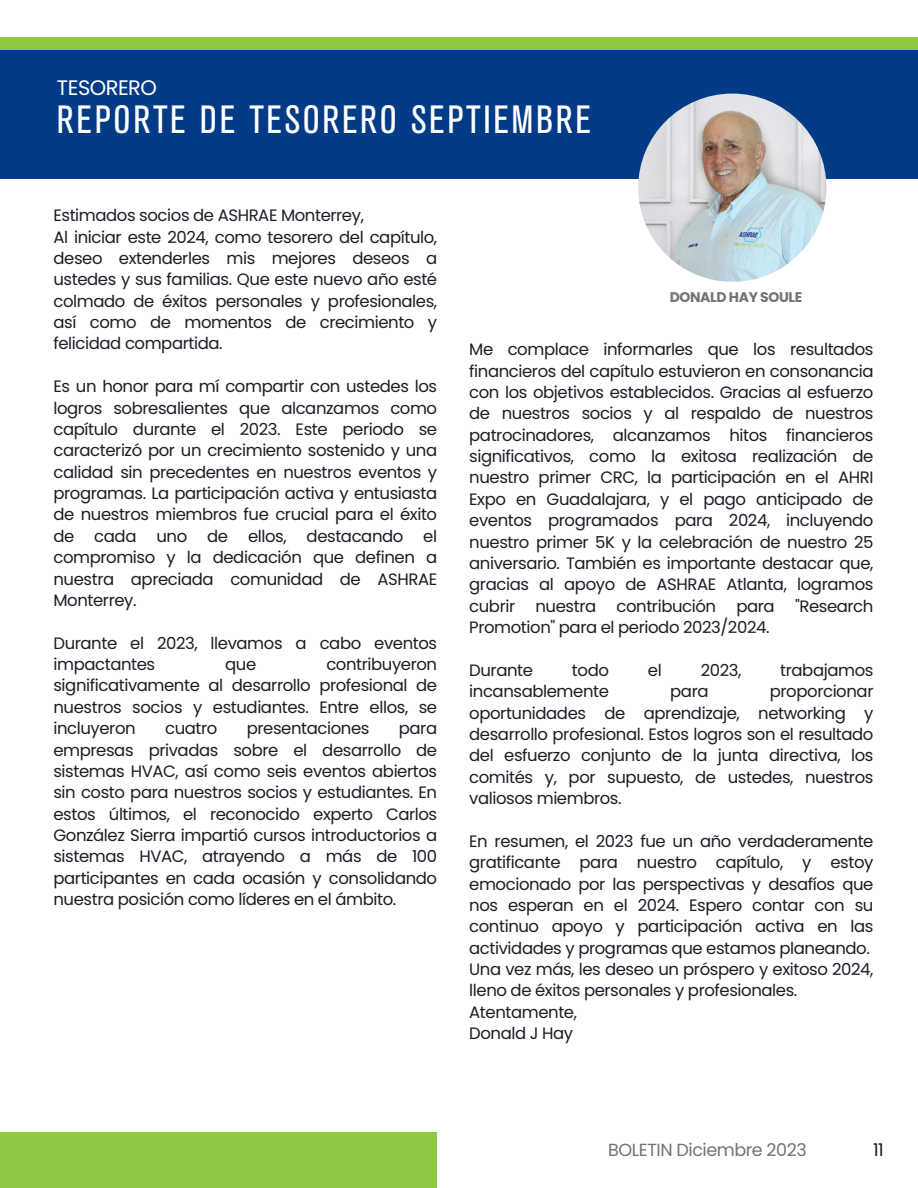
<style>
.page{position:relative;width:918px;height:1188px;background:#fff}
.page>*{position:absolute;margin:0;border:0;box-sizing:border-box;transform-origin:0 0}
.t1{font:condensed 39px "Akzidenz Grotesk BE";letter-spacing:.07em;color:#fff}
.t2{font:21px "Poppins";letter-spacing:-.025em;color:#fff}
.t3{font:17.55px "Poppins";letter-spacing:-.025em;color:#737373}
.t4{font:17.55px "Poppins";color:#1b1d27}
.t5{font:16.5px/21.3px "Poppins";letter-spacing:-.025em;color:#1b1d27;text-align:justify}
.t6{font:700 13.95px "Poppins";letter-spacing:-.025em;color:#737373}
</style>
<div class="page">
<div style="left:0;top:1132px;width:437px;height:56px;background:#8dca42"></div>
<div style="left:0;top:48px;width:918px;height:131px;background:#043b86"></div>
<div style="left:0;top:37px;width:918px;height:12px;background:#8dca42"></div>
<img style="left:638px;top:94px;width:188px;height:188px;border-radius:50%">
<p class="t2" style="left:57px;top:73px;width:102px">TESORERO</p>
<p class="t1" style="left:57px;top:106px;width:536px">REPORTE DE TESORERO SEPTIEMBRE</p>
<p class="t5" style="left:53px;top:205px;width:312px">Estimados socios de ASHRAE Monterrey,</p>
<p class="t5" style="left:53px;top:226px;width:385px">Al iniciar este 2024, como tesorero del capítulo, deseo extenderles mis mejores deseos a ustedes y sus familias. Que este nuevo año esté colmado de éxitos personales y profesionales, así como de momentos de crecimiento y felicidad compartida.</p>
<p class="t5" style="left:53px;top:376px;width:385px">Es un honor para mí compartir con ustedes los logros sobresalientes que alcanzamos como capítulo durante el 2023. Este periodo se caracterizó por un crecimiento sostenido y una calidad sin precedentes en nuestros eventos y programas. La participación activa y entusiasta de nuestros miembros fue crucial para el éxito de cada uno de ellos, destacando el compromiso y la dedicación que definen a nuestra apreciada comunidad de ASHRAE Monterrey.</p>
<p class="t5" style="left:53px;top:632px;width:385px">Durante el 2023, llevamos a cabo eventos impactantes</p>
<p class="t5" style="left:53px;top:654px;width:385px;text-indent:273px">contribuyeron significativamente al desarrollo profesional de nuestros socios y estudiantes. Entre ellos, se incluyeron</p>
<p class="t5" style="left:225px;top:654px;width:33px">que</p>
<p class="t5" style="left:165px;top:718px;width:54px">cuatro</p>
<p class="t5" style="left:247px;top:718px;width:124px">presentaciones</p>
<p class="t5" style="left:53px;top:718px;width:385px;text-indent:345px">para empresas privadas sobre el desarrollo de sistemas HVAC, así como seis eventos abiertos sin costo para nuestros socios y estudiantes. En estos últimos, el reconocido experto Carlos González Sierra impartió cursos introductorios a sistemas HVAC, atrayendo a más de 100 participantes en cada ocasión y consolidando nuestra posición como líderes en el ámbito.</p>
<p class="t6" style="left:670px;top:287px;width:134px">DONALD HAY SOULE</p>
<p class="t5" style="left:469px;top:339px;width:406px">Me complace informarles que los resultados financieros del capítulo estuvieron en consonancia con los objetivos establecidos. Gracias al esfuerzo de nuestros socios y al respaldo de nuestros patrocinadores, alcanzamos hitos financieros significativos, como la exitosa realización de nuestro primer CRC, la participación en el AHRI Expo en Guadalajara, y el pago anticipado de eventos programados para 2024, incluyendo nuestro primer 5K y la celebración de nuestro 25 aniversario. También es importante destacar que, gracias al apoyo de ASHRAE Atlanta, logramos cubrir nuestra contribución para "Research Promotion" para el periodo 2023/2024.</p>
<p class="t5" style="left:469px;top:659px;width:65px">Durante</p>
<p class="t5" style="left:572px;top:659px;width:39px">todo</p>
<p class="t5" style="left:648px;top:659px;width:15px">el</p>
<p class="t5" style="left:701px;top:659px;width:42px">2023,</p>
<p class="t5" style="left:780px;top:659px;width:95px">trabajamos</p>
<p class="t5" style="left:469px;top:681px;width:141px">incansablemente</p>
<p class="t5" style="left:670px;top:681px;width:40px">para</p>
<p class="t5" style="left:469px;top:681px;width:406px;text-indent:301px">proporcionar oportunidades de aprendizaje, networking y desarrollo profesional. Estos logros son el resultado del esfuerzo conjunto de la junta directiva, los comités y, por supuesto, de ustedes, nuestros valiosos miembros.</p>
<p class="t5" style="left:469px;top:830px;width:406px">En resumen, el 2023 fue un año verdaderamente gratificante para nuestro capítulo, y estoy emocionado por las perspectivas y desafíos que nos esperan en el 2024. Espero contar con su continuo apoyo y participación activa en las actividades y programas que estamos planeando.</p>
<p class="t5" style="left:469px;top:959px;width:406px">Una vez más, les deseo un próspero y exitoso 2024, lleno de éxitos personales y profesionales.</p>
<p class="t5" style="left:469px;top:1001px;width:109px">Atentamente,</p>
<p class="t5" style="left:469px;top:1023px;width:105px">Donald J Hay</p>
<p class="t3" style="left:608px;top:1138px;width:200px">BOLETIN Diciembre 2023</p>
<p class="t4" style="left:873px;top:1138px;width:12px">11</p>
</div>
